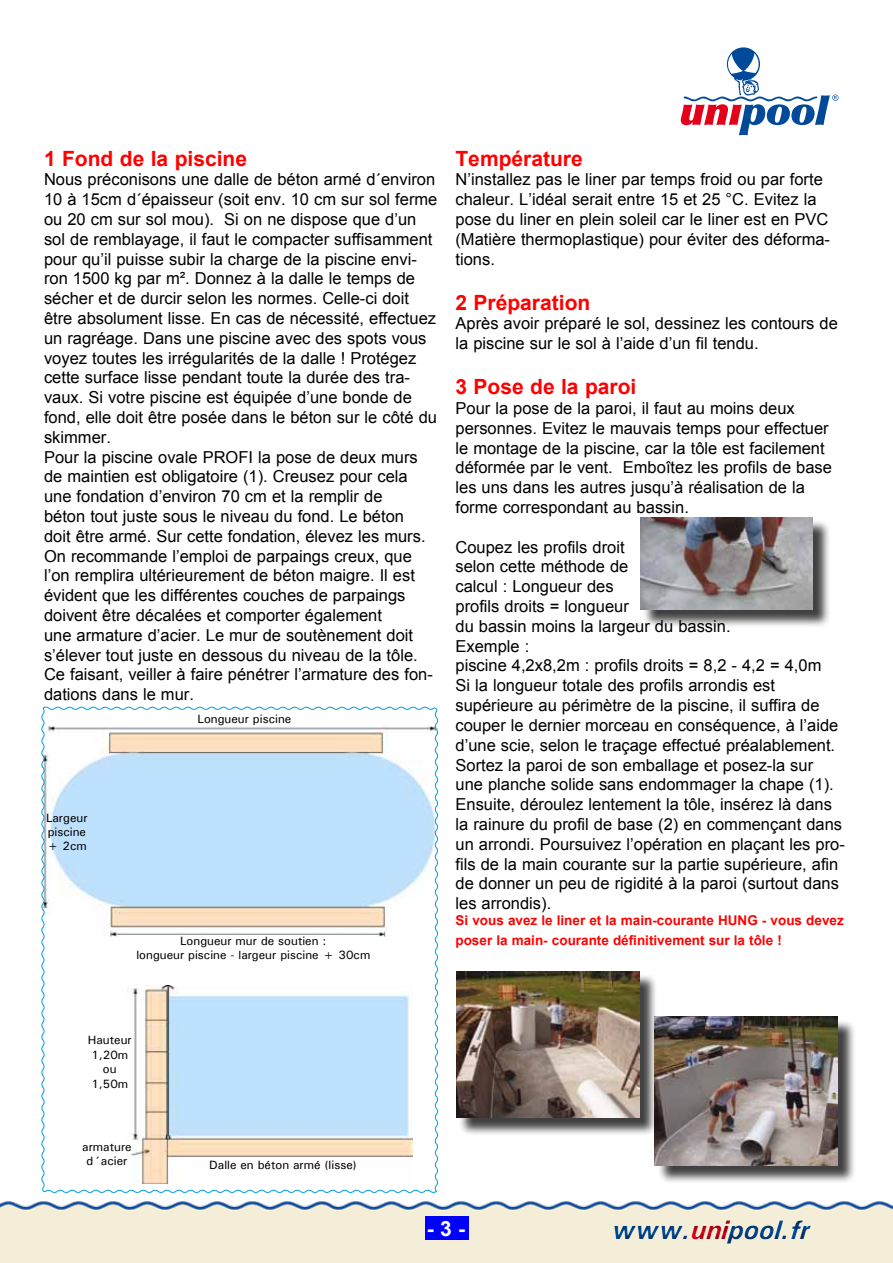
<style>
.page{position:relative;width:893px;height:1263px;background:#fff}
.page>*{position:absolute;margin:0;border:0;box-sizing:border-box;transform-origin:0 0}
.t1{font:italic 700 27px "Univers";color:#004a99}
.t2{font:700 21px "Arial";color:#f00}
.t3{font:700 21px "Arial";color:#fff}
.t4{font:16.5px/19.8px "Arial";color:#000}
.t5{font:700 13.5px/19.8px "Arial";color:#f00}
.t6{font:500 12px/14.4px "Univers";color:#000;text-align:center}
.s1{color:#e2001a}
</style>
<div class="page">
<img style="left:0;top:1201px;width:893px;height:62px">
<div style="left:605px;top:1212px;width:215px;height:36px;background:#000;opacity:.5"></div>
<div style="left:642px;top:519px;width:189px;height:109px;background:#000;opacity:.75"></div>
<img style="left:640px;top:517px;width:172px;height:93px">
<div style="left:425px;top:1216px;width:44px;height:24px;background:#00f"></div>
<svg style="left:680px;top:47px;width:159px;height:89px"></svg>
<div style="left:459px;top:973px;width:199px;height:163px;background:#000;opacity:.75"></div>
<img style="left:456px;top:971px;width:183px;height:147px">
<div style="left:657px;top:1019px;width:199px;height:165px;background:#000;opacity:.75"></div>
<img style="left:655px;top:1016px;width:183px;height:149px">
<svg style="left:41px;top:706px;width:397px;height:487px"></svg>
<p class="t2" style="left:44px;top:144px;width:205px">1 Fond de la piscine</p>
<p class="t4" style="left:44px;top:170px;width:395px">Nous préconisons une dalle de béton armé d´environ 10 à 15cm d´épaisseur (soit env. 10 cm sur sol ferme ou 20 cm sur sol mou). Si on ne dispose que d’un sol de remblayage, il faut le compacter suffisamment pour qu’il puisse subir la charge de la piscine envi&shy;ron 1500 kg par m². Donnez à la dalle le temps de sécher et de durcir selon les normes. Celle-ci doit être absolument lisse. En cas de nécessité, effectuez un ragréage. Dans une piscine avec des spots vous voyez toutes les irrégularités de la dalle ! Protégez cette surface lisse pendant toute la durée des tra&shy;vaux. Si votre piscine est équipée d’une bonde de fond, elle doit être posée dans le béton sur le côté du skimmer.<br>Pour la piscine ovale PROFI la pose de deux murs de maintien est obligatoire (1). Creusez pour cela une fondation d’environ 70 cm et la remplir de<br>béton tout juste sous le niveau du fond. Le béton<br>doit être armé. Sur cette fondation, élevez les murs.<br>On recommande l’emploi de parpaings creux, que l’on remplira ultérieurement de béton maigre. Il est évident que les différentes couches de parpaings doivent être décalées et comporter également<br>une armature d’acier. Le mur de soutènement doit s’élever tout juste en dessous du niveau de la tôle.<br>Ce faisant, veiller à faire pénétrer l’armature des fon&shy;dations dans le mur.</p>
<p class="t6" style="left:46px;top:810px;width:43px;text-align:left">Largeur piscine + 2cm</p>
<p class="t6" style="left:198px;top:712px;width:95px">Longueur piscine</p>
<p class="t6" style="left:136px;top:933px;width:236px">Longueur mur de soutien :<br>longueur piscine - largeur piscine + 30cm</p>
<p class="t2" style="left:455px;top:144px;width:129px">Température</p>
<p class="t4" style="left:455px;top:170px;width:376px">N’installez pas le liner par temps froid ou par forte chaleur. L’idéal serait entre 15 et 25 °C. Evitez la pose du liner en plein soleil car le liner est en PVC (Matière thermoplastique) pour éviter des déforma&shy;tions.</p>
<p class="t2" style="left:455px;top:288px;width:136px">2 Préparation</p>
<p class="t4" style="left:455px;top:314px;width:384px">Après avoir préparé le sol, dessinez les contours de la piscine sur le sol à l’aide d’un fil tendu.</p>
<p class="t2" style="left:455px;top:373px;width:182px">3 Pose de la paroi</p>
<p class="t4" style="left:455px;top:398px;width:378px">Pour la pose de la paroi, il faut au moins deux personnes. Evitez le mauvais temps pour effectuer le montage de la piscine, car la tôle est facilement déformée par le vent. Emboîtez les profils de base les uns dans les autres jusqu’à réalisation de la forme correspondant au bassin.</p>
<p class="t4" style="left:455px;top:537px;width:391px">Coupez les profils droit<br>selon cette méthode de<br>calcul : Longueur des<br>profils droits = longueur<br>du bassin moins la largeur du bassin.<br>Exemple :<br>piscine 4,2x8,2m : profils droits = 8,2 - 4,2 = 4,0m<br>Si la longueur totale des profils arrondis est supérieure au périmètre de la piscine, il suffira de couper le dernier morceau en conséquence, à l’aide d’une scie, selon le traçage effectué préalablement.<br>Sortez la paroi de son emballage et posez-la sur<br>une planche solide sans endommager la chape (1).<br>Ensuite, déroulez lentement la tôle, insérez là dans la rainure du profil de base (2) en commençant dans un arrondi. Poursuivez l’opération en plaçant les pro&shy;fils de la main courante sur la partie supérieure, afin de donner un peu de rigidité à la paroi (surtout dans les arrondis).</p>
<p class="t5" style="left:455px;top:911px;width:390px">Si vous avez le liner et la main-courante HUNG - vous devez poser la main- courante définitivement sur la tôle !</p>
<p class="t6" style="left:88px;top:1033px;width:45px">Hauteur<br>1,20m ou<br>1,50m</p>
<p class="t6" style="left:82px;top:1139px;width:51px">armature d´acier</p>
<p class="t6" style="left:209px;top:1157px;width:149px">Dalle en béton armé (lisse)</p>
<p class="t3" style="left:427px;top:1214px;width:40px">- 3 -</p>
<h1 class="t1" style="left:612px;top:1212px;width:199px">www.<span class="s1">uni</span>pool.fr</h1>
</div>
